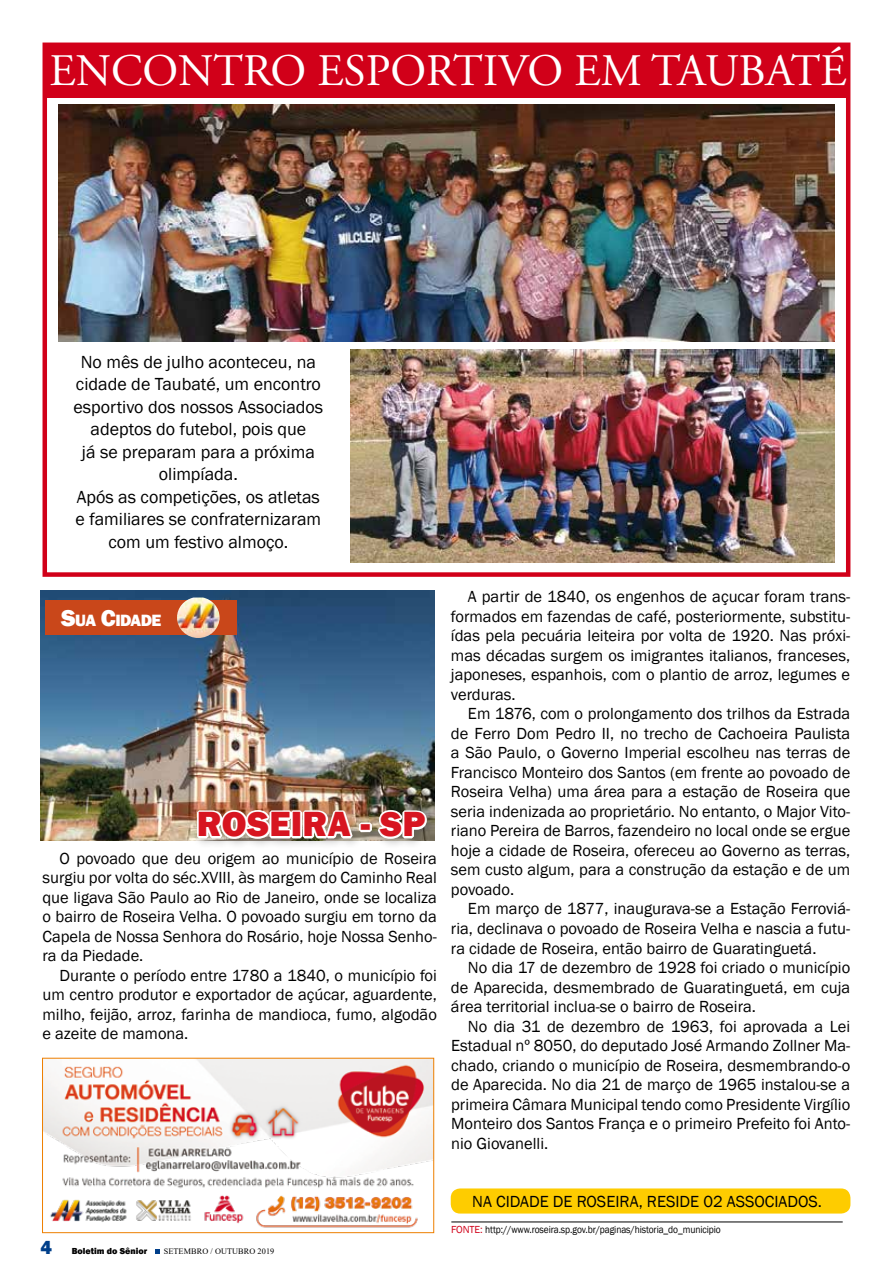
<style>
.page{position:relative;width:893px;height:1276px;background:#fff}
.page>*{position:absolute;margin:0;border:0;box-sizing:border-box;transform-origin:0 0}
.t1{font:45px "Adobe Garamond Pro";color:#fff}
.t2{font:800 36px "Franklin Gothic";letter-spacing:.01em;color:#d71520}
.t3{font:18px/22.5px "Franklin Gothic";color:#000;text-align:center}
.t4{font:800 16.8px "Franklin Gothic";letter-spacing:-.045em;color:#fff}
.t5{font:16.5px/19.5px "Franklin Gothic";color:#000;text-align:justify}
.t6{font:10.5px "Franklin Gothic";letter-spacing:-.01em;color:#000;scale:.9 1}
.t7{font:800 9px "Franklin Gothic";color:#000}
.t8{font:8.25px "Times New Roman";letter-spacing:.01em;color:#000}
.s1{font-size:24px}
.s2{font-size:19.5px;color:#003f8a}
.s3{color:#d10019}
</style>
<div class="page">
<svg style="left:155px;top:1249px;width:5px;height:4px"></svg>
<img style="left:350px;top:350px;width:484px;height:212px">
<img style="left:41px;top:591px;width:393px;height:249px">
<div style="left:46px;top:601px;width:191px;height:34px;background:#c9471a"></div>
<img style="left:177px;top:597px;width:43px;height:41px">
<hr style="left:451px;top:1221px;width:392px;height:1px;background:#000">
<div style="left:451px;top:1188px;width:399px;height:25px;background:#fecc00;border-radius:9px"></div>
<img style="left:44px;top:1059px;width:388px;height:169px">
<div style="left:42px;top:1057px;width:392px;height:176px;border:1px solid #ee7f00"></div>
<div style="left:192px;top:805px;width:246px;height:45px;background:#000;opacity:.22"></div>
<svg style="left:195px;top:807px;width:99px;height:34px"></svg>
<div style="left:291px;top:810px;width:11px;height:28px;border:4px solid #fff"></div>
<svg style="left:301px;top:807px;width:55px;height:34px"></svg>
<div style="left:359px;top:822px;width:13px;height:10px;border:4px solid #fff"></div>
<svg style="left:375px;top:807px;width:55px;height:34px"></svg>
<div style="left:43px;top:43px;width:807px;height:534px;border:4px solid #d10019"></div>
<div style="left:45px;top:45px;width:803px;height:53px;background:#d10019"></div>
<img style="left:59px;top:105px;width:775px;height:236px">
<h1 class="t1" style="left:50px;top:44px;width:799px">ENCONTRO ESPORTIVO EM TAUBATÉ</h1>
<p class="t3" style="left:74px;top:351px;width:251px">No mês de julho aconteceu, na cidade de Taubaté, um encontro esportivo dos nossos Associados adeptos do futebol, pois que<br>já se preparam para a próxima olimpíada.<br>Após as competições, os atletas e familiares se confraternizaram com um festivo almoço.</p>
<p class="t4" style="left:61px;top:609px;width:102px"><span class="s1">S</span>UA <span class="s1">C</span>IDADE</p>
<h2 class="t2" style="left:197px;top:801px;width:230px">ROSEIRA - SP</h2>
<p class="t5" style="left:43px;top:848px;width:396px;text-indent:17px">O povoado que deu origem ao município de Roseira surgiu por volta do séc.XVIII, às margem do Caminho Real que ligava São Paulo ao Rio de Janeiro, onde se localiza o bairro de Roseira Velha. O povoado surgiu em torno da Capela de Nossa Senhora do Rosário, hoje Nossa Senho&shy;ra da Piedade.</p>
<p class="t5" style="left:43px;top:965px;width:396px;text-indent:17px">Durante o período entre 1780 a 1840, o município foi um centro produtor e exportador de açúcar, aguardente, milho, feijão, arroz, farinha de mandioca, fumo, algodão e azeite de mamona.</p>
<p class="t5" style="left:451px;top:587px;width:401px;text-indent:17px">A partir de 1840, os engenhos de açucar foram trans&shy;formados em fazendas de café, posteriormente, substitu&shy;ídas pela pecuária leiteira por volta de 1920. Nas próxi&shy;mas décadas surgem os imigrantes italianos, franceses, japoneses, espanhois, com o plantio de arroz, legumes e verduras.</p>
<p class="t5" style="left:451px;top:704px;width:401px;text-indent:17px">Em 1876, com o prolongamento dos trilhos da Estrada de Ferro Dom Pedro II, no trecho de Cachoeira Paulista a São Paulo, o Governo Imperial escolheu nas terras de Francisco Monteiro dos Santos (em frente ao povoado de Roseira Velha) uma área para a estação de Roseira que seria indenizada ao proprietário. No entanto, o Major Vito&shy;riano Pereira de Barros, fazendeiro no local onde se ergue hoje a cidade de Roseira, ofereceu ao Governo as terras, sem custo algum, para a construção da estação e de um povoado.</p>
<p class="t5" style="left:451px;top:899px;width:401px;text-indent:17px">Em março de 1877, inaugurava-se a Estação Ferroviá&shy;ria, declinava o povoado de Roseira Velha e nascia a futu&shy;ra cidade de Roseira, então bairro de Guaratinguetá.</p>
<p class="t5" style="left:451px;top:958px;width:401px;text-indent:17px">No dia 17 de dezembro de 1928 foi criado o município de Aparecida, desmembrado de Guaratinguetá, em cuja área territorial inclua-se o bairro de Roseira.</p>
<p class="t5" style="left:451px;top:1016px;width:401px;text-indent:17px">No dia 31 de dezembro de 1963, foi aprovada a Lei Estadual nº 8050, do deputado José Armando Zollner Ma&shy;chado, criando o município de Roseira, desmembrando-o de Aparecida. No dia 21 de março de 1965 instalou-se a primeira Câmara Municipal tendo como Presidente Virgílio Monteiro dos Santos França e o primeiro Prefeito foi Anto&shy;nio Giovanelli.</p>
<p class="t7" style="left:40px;top:1244px;width:108px"><span class="s2">4</span> Boletim do Sênior</p>
<p class="t8" style="left:164px;top:1245px;width:112px">SETEMBRO / OUTUBRO 2019</p>
<p class="t5" style="left:472px;top:1191px;width:351px">NA CIDADE DE ROSEIRA, RESIDE 02 ASSOCIADOS.</p>
<p class="t6" style="left:451px;top:1223px;width:301px"><span class="s3">FONTE:</span> http://www.roseira.sp.gov.br/paginas/historia_do_municipio</p>
</div>
